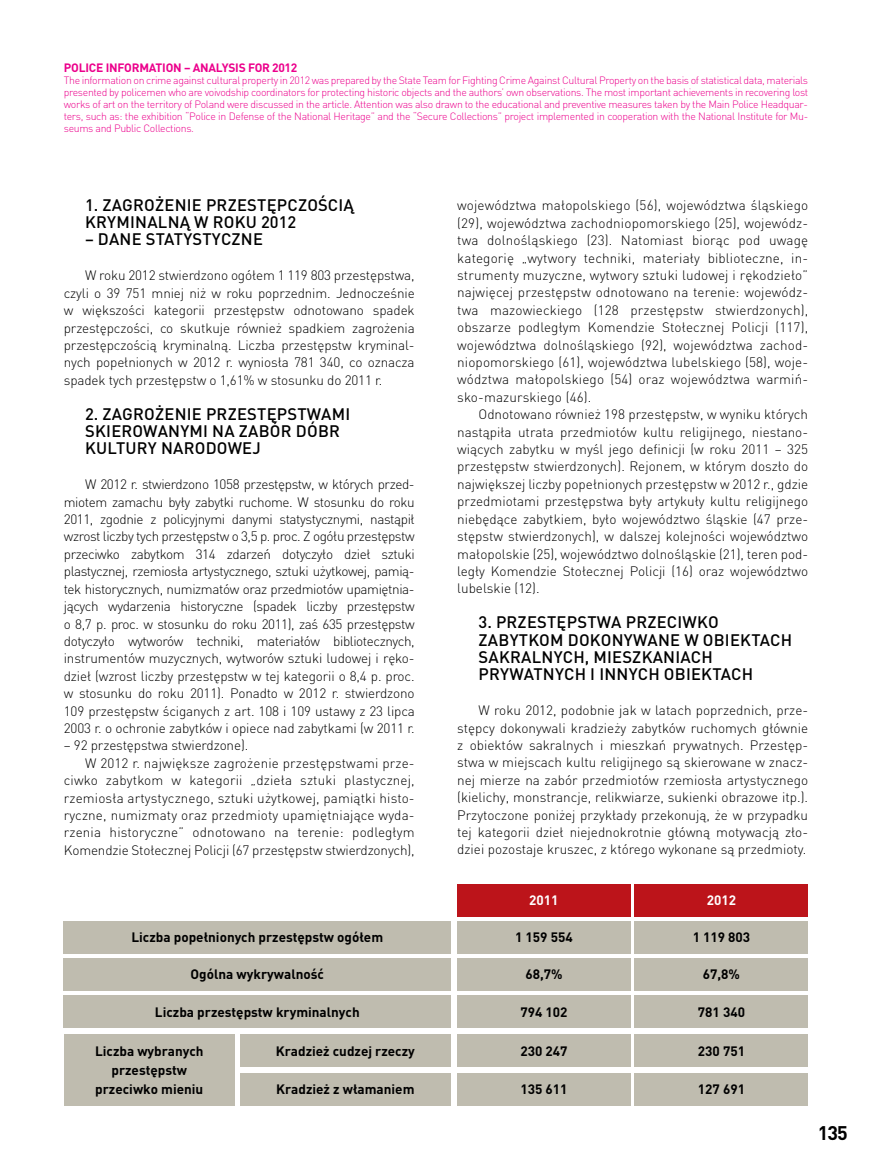
<style>
.page{position:relative;width:872px;height:1170px;background:#fff}
.page>*{position:absolute;margin:0;border:0;box-sizing:border-box;transform-origin:0 0}
.t1{font:700 19.5px "DIN Pl";color:#000}
.t2{font:500 16.5px/17.4px "DIN Pl";letter-spacing:.015em;color:#000}
.t3{font:300 13.5px/17.4px "DIN Pl";color:#000;text-align:justify}
.t4{font:700 13.5px/18.8px "DIN Pl";color:#000;text-align:center}
.t5{font:700 13.5px "DIN Pl";color:#fff}
.t6{font:700 12px "DIN Pl";letter-spacing:-.015em;color:#ec008c}
.t7{font:300 10.5px/12px "DIN Pl";letter-spacing:-.03em;color:#ec008c;text-align:justify}
</style>
<div class="page">
<div style="left:457px;top:1072px;width:173px;height:33px;background:#bfbcaf"></div>
<div style="left:635px;top:1072px;width:173px;height:33px;background:#bfbcaf"></div>
<div style="left:457px;top:920px;width:173px;height:33px;background:#bfbcaf"></div>
<div style="left:457px;top:883px;width:173px;height:33px;background:#bc141a"></div>
<div style="left:457px;top:957px;width:173px;height:33px;background:#bfbcaf"></div>
<div style="left:457px;top:995px;width:173px;height:33px;background:#bfbcaf"></div>
<div style="left:457px;top:1034px;width:173px;height:33px;background:#bfbcaf"></div>
<div style="left:635px;top:920px;width:173px;height:33px;background:#bfbcaf"></div>
<div style="left:635px;top:883px;width:173px;height:33px;background:#bc141a"></div>
<div style="left:635px;top:957px;width:173px;height:33px;background:#bfbcaf"></div>
<div style="left:635px;top:995px;width:173px;height:33px;background:#bfbcaf"></div>
<div style="left:635px;top:1034px;width:173px;height:33px;background:#bfbcaf"></div>
<div style="left:240px;top:1072px;width:211px;height:33px;background:#bfbcaf"></div>
<div style="left:64px;top:920px;width:387px;height:33px;background:#bfbcaf"></div>
<div style="left:64px;top:957px;width:387px;height:33px;background:#bfbcaf"></div>
<div style="left:64px;top:995px;width:387px;height:33px;background:#bfbcaf"></div>
<div style="left:240px;top:1034px;width:211px;height:33px;background:#bfbcaf"></div>
<div style="left:64px;top:1034px;width:171px;height:72px;background:#bfbcaf"></div>
<p class="t6" style="left:64px;top:60px;width:235px">POLICE INFORMATION – ANALYSIS FOR 2012</p>
<p class="t7" style="left:64px;top:74px;width:746px">The information on crime against cultural property in 2012 was prepared by the State Team for Fighting Crime Against Cultural Property on the basis of statistical data, materials presented by policemen who are voivodship coordinators for protecting historic objects and the authors’ own observations. The most important achievements in recovering lost works of art on the territory of Poland were discussed in the article. Attention was also drawn to the educational and preventive measures taken by the Main Police Headquar&shy;ters, such as: the exhibition “Police in Defense of the National Heritage” and the “Secure Collections” project implemented in cooperation with the National Institute for Mu&shy;seums and Public Collections.</p>
<p class="t2" style="left:85px;top:195px;width:269px">1. ZAGROŻENIE PRZESTĘPCZOŚCIĄ<br>KRYMINALNĄ W ROKU 2012</p>
<p class="t2" style="left:85px;top:230px;width:179px">– DANE STATYSTYCZNE</p>
<p class="t3" style="left:64px;top:266px;width:352px;text-indent:21px">W roku 2012 stwierdzono ogółem 1 119 803 przestępstwa, czyli o 39 751 mniej niż w roku poprzednim. Jednocześnie w większości kategorii przestępstw odnotowano spadek przestępczości, co skutkuje również spadkiem zagrożenia przestępczością kryminalną. Liczba przestępstw kryminal&shy;nych popełnionych w 2012 r. wyniosła 781 340, co oznacza spadek tych przestępstw o 1,61% w stosunku do 2011 r.</p>
<p class="t2" style="left:85px;top:404px;width:267px">2. ZAGROŻENIE PRZESTĘPSTWAMI<br>SKIEROWANYMI NA ZABÓR DÓBR<br>KULTURY NARODOWEJ</p>
<p class="t3" style="left:64px;top:475px;width:352px;text-indent:21px">W 2012 r. stwierdzono 1058 przestępstw, w których przed&shy;miotem zamachu były zabytki ruchome. W stosunku do roku 2011, zgodnie z policyjnymi danymi statystycznymi, nastąpił wzrost liczby tych przestępstw o 3,5 p. proc. Z ogółu przestępstw przeciwko zabytkom 314 zdarzeń dotyczyło dzieł sztuki plastycznej, rzemiosła artystycznego, sztuki użytkowej, pamią&shy;tek historycznych, numizmatów oraz przedmiotów upamiętnia&shy;jących wydarzenia historyczne (spadek liczby przestępstw o 8,7 p. proc. w stosunku do roku 2011), zaś 635 przestępstw dotyczyło wytworów techniki, materiałów bibliotecznych, instrumentów muzycznych, wytworów sztuki ludowej i ręko&shy;dzieł (wzrost liczby przestępstw w tej kategorii o 8,4 p. proc. w stosunku do roku 2011). Ponadto w 2012 r. stwierdzono 109 przestępstw ściganych z art. 108 i 109 ustawy z 23 lipca 2003 r. o ochronie zabytków i opiece nad zabytkami (w 2011 r.</p>
<p class="t3" style="left:64px;top:736px;width:186px">– 92 przestępstwa stwierdzone).</p>
<p class="t3" style="left:85px;top:754px;width:331px">W 2012 r. największe zagrożenie przestępstwami prze-</p>
<p class="t3" style="left:64px;top:771px;width:352px">ciwko zabytkom w kategorii „dzieła sztuki plastycznej,</p>
<p class="t3" style="left:64px;top:788px;width:352px">rzemiosła artystycznego, sztuki użytkowej, pamiątki histo-</p>
<p class="t3" style="left:64px;top:806px;width:352px">ryczne, numizmaty oraz przedmioty upamiętniające wyda-</p>
<p class="t3" style="left:64px;top:823px;width:352px">rzenia historyczne” odnotowano na terenie: podległym</p>
<p class="t3" style="left:64px;top:841px;width:352px">Komendzie Stołecznej Policji (67 przestępstw stwierdzonych),</p>
<p class="t4" style="left:131px;top:927px;width:253px">Liczba popełnionych przestępstw ogółem</p>
<p class="t4" style="left:191px;top:964px;width:135px">Ogólna wykrywalność</p>
<p class="t4" style="left:155px;top:1001px;width:206px">Liczba przestępstw kryminalnych</p>
<p class="t4" style="left:95px;top:1041px;width:110px">Liczba wybranych</p>
<p class="t4" style="left:276px;top:1040px;width:140px">Kradzież cudzej rzeczy</p>
<p class="t4" style="left:95px;top:1060px;width:110px">przestępstw przeciwko mieniu</p>
<p class="t4" style="left:276px;top:1079px;width:140px">Kradzież z włamaniem</p>
<p class="t3" style="left:457px;top:196px;width:352px">województwa małopolskiego (56), województwa śląskiego</p>
<p class="t3" style="left:457px;top:214px;width:352px">(29), województwa zachodniopomorskiego (25), wojewódz-</p>
<p class="t3" style="left:457px;top:231px;width:352px">twa dolnośląskiego (23). Natomiast biorąc pod uwagę</p>
<p class="t3" style="left:457px;top:249px;width:352px">kategorię „wytwory techniki, materiały biblioteczne, in-</p>
<p class="t3" style="left:457px;top:266px;width:352px">strumenty muzyczne, wytwory sztuki ludowej i rękodzieło”</p>
<p class="t3" style="left:457px;top:283px;width:352px">najwięcej przestępstw odnotowano na terenie: wojewódz-</p>
<p class="t3" style="left:457px;top:301px;width:352px">twa mazowieckiego (128 przestępstw stwierdzonych),</p>
<p class="t3" style="left:457px;top:318px;width:352px">obszarze podległym Komendzie Stołecznej Policji (117),</p>
<p class="t3" style="left:457px;top:336px;width:352px">województwa dolnośląskiego (92), województwa zachod-</p>
<p class="t3" style="left:457px;top:353px;width:352px">niopomorskiego (61), województwa lubelskiego (58), woje-</p>
<p class="t3" style="left:457px;top:370px;width:352px">wództwa małopolskiego (54) oraz województwa warmiń-</p>
<p class="t3" style="left:457px;top:388px;width:136px">sko-mazurskiego (46).</p>
<p class="t3" style="left:478px;top:405px;width:331px">Odnotowano również 198 przestępstw, w wyniku których</p>
<p class="t3" style="left:457px;top:423px;width:352px">nastąpiła utrata przedmiotów kultu religijnego, niestano-</p>
<p class="t3" style="left:457px;top:440px;width:352px">wiących zabytku w myśl jego definicji (w roku 2011 – 325</p>
<p class="t3" style="left:457px;top:457px;width:352px">przestępstw stwierdzonych). Rejonem, w którym doszło do</p>
<p class="t3" style="left:457px;top:475px;width:352px">największej liczby popełnionych przestępstw w 2012 r., gdzie</p>
<p class="t3" style="left:457px;top:492px;width:352px">przedmiotami przestępstwa były artykuły kultu religijnego</p>
<p class="t3" style="left:457px;top:510px;width:352px">niebędące zabytkiem, było województwo śląskie (47 prze-</p>
<p class="t3" style="left:457px;top:527px;width:352px">stępstw stwierdzonych), w dalszej kolejności województwo</p>
<p class="t3" style="left:457px;top:545px;width:352px">małopolskie (25), województwo dolnośląskie (21), teren pod-</p>
<p class="t3" style="left:457px;top:562px;width:352px">legły Komendzie Stołecznej Policji (16) oraz województwo</p>
<p class="t3" style="left:457px;top:579px;width:84px">lubelskie (12).</p>
<p class="t2" style="left:478px;top:613px;width:315px">3. PRZESTĘPSTWA PRZECIWKO<br>ZABYTKOM DOKONYWANE W OBIEKTACH<br>SAKRALNYCH, MIESZKANIACH<br>PRYWATNYCH I INNYCH OBIEKTACH</p>
<p class="t3" style="left:457px;top:701px;width:352px;text-indent:21px">W roku 2012, podobnie jak w latach poprzednich, prze&shy;stępcy dokonywali kradzieży zabytków ruchomych głównie z obiektów sakralnych i mieszkań prywatnych. Przestęp&shy;stwa w miejscach kultu religijnego są skierowane w znacz&shy;nej mierze na zabór przedmiotów rzemiosła artystycznego (kielichy, monstrancje, relikwiarze, sukienki obrazowe itp.).<br>Przytoczone poniżej przykłady przekonują, że w przypadku tej kategorii dzieł niejednokrotnie główną motywacją zło&shy;dziei pozostaje kruszec, z którego wykonane są przedmioty.</p>
<p class="t5" style="left:529px;top:891px;width:31px">2011</p>
<p class="t5" style="left:707px;top:891px;width:31px">2012</p>
<p class="t4" style="left:515px;top:927px;width:59px">1 159 554</p>
<p class="t4" style="left:692px;top:927px;width:59px">1 119 803</p>
<p class="t4" style="left:525px;top:964px;width:39px">68,7%</p>
<p class="t4" style="left:520px;top:1001px;width:49px">794 102</p>
<p class="t4" style="left:520px;top:1040px;width:49px">230 247</p>
<p class="t4" style="left:703px;top:964px;width:39px">67,8%</p>
<p class="t4" style="left:698px;top:1001px;width:49px">781 340</p>
<p class="t4" style="left:698px;top:1040px;width:49px">230 751</p>
<p class="t4" style="left:520px;top:1079px;width:49px">135 611</p>
<p class="t4" style="left:698px;top:1079px;width:49px">127 691</p>
<p class="t1" style="left:818px;top:1120px;width:31px">135</p>
</div>
